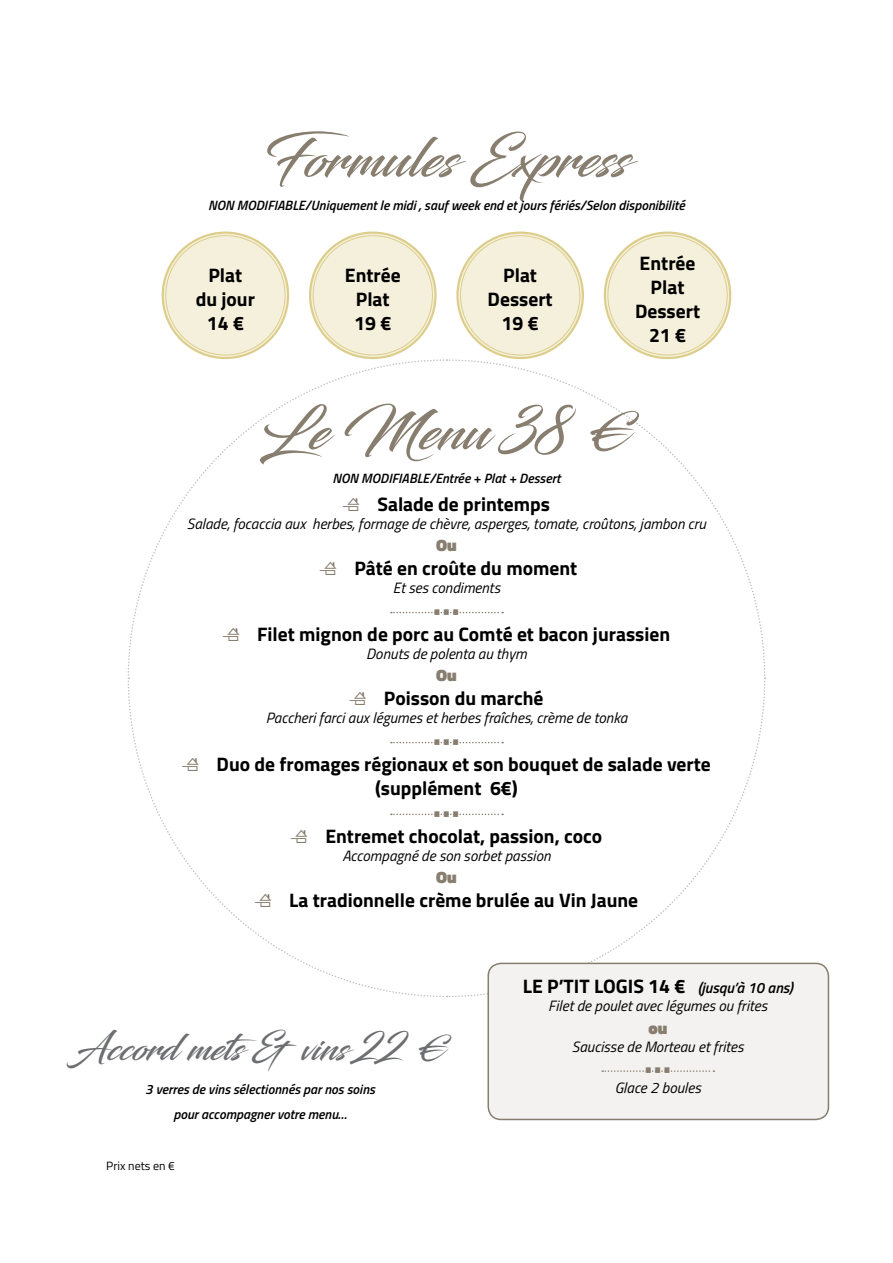
<style>
.page{position:relative;width:893px;height:1263px;background:#fff}
.page>*{position:absolute;margin:0;border:0;box-sizing:border-box;transform-origin:0 0}
.t1{font:54px "Blacksword";color:#887e6f}
.t2{font:36px "Blacksword";color:#6d6e71}
.t3{font:700 19.5px/24px "Titillium Web";color:#000;text-align:center}
.t4{font:19.5px "Titillium Web";color:#887e6f}
.t5{font:900 16.5px "Titillium Web";color:#887e6f}
.t6{font:italic 15px "Titillium Web";color:#000}
.t7{font:italic 600 13.5px/25px "Titillium Web";color:#000;text-align:center}
.t8{font:12px "Titillium Web";color:#000}
.s1{font-family:"Everson Mono Latin 6";font-weight:400;font-size:30px;color:#887e6f}
.s2{font-weight:400;color:#887e6f}
.s3{font-weight:600;font-style:italic;font-size:15px}
</style>
<div class="page">
<svg style="left:448px;top:678px;width:318px;height:319px"></svg>
<svg style="left:447px;top:359px;width:319px;height:317px"></svg>
<svg style="left:127px;top:359px;width:318px;height:319px"></svg>
<svg style="left:127px;top:680px;width:318px;height:317px"></svg>
<svg style="left:391px;top:612px;width:112px;height:1px"></svg>
<svg style="left:391px;top:742px;width:112px;height:1px"></svg>
<svg style="left:391px;top:814px;width:112px;height:1px"></svg>
<div style="left:606px;top:234px;width:123px;height:123px;background:#f5f0dc;border-radius:50%"></div>
<div style="left:311px;top:234px;width:123px;height:123px;background:#f5f0dc;border-radius:50%"></div>
<div style="left:459px;top:234px;width:123px;height:123px;background:#f5f0dc;border-radius:50%"></div>
<div style="left:164px;top:234px;width:123px;height:123px;background:#f5f0dc;border-radius:50%"></div>
<div style="left:488px;top:963px;width:340px;height:156px;background:#f3f2f1;border-radius:13px"></div>
<svg style="left:602px;top:1070px;width:112px;height:2px"></svg>
<div style="left:487px;top:963px;width:342px;height:157px;border:2px solid #887e6f;border-radius:13px"></div>
<h1 class="t1" style="left:264px;top:126px;width:366px">Formules Express</h1>
<p class="t7" style="left:208px;top:192px;width:478px">NON MODIFIABLE/Uniquement le midi , sauf week end et jours fériés/Selon disponibilité</p>
<p class="t3" style="left:196px;top:263px;width:61px">Plat du jour<br>14 €</p>
<p class="t3" style="left:345px;top:263px;width:57px">Entrée<br>Plat<br>19 €</p>
<p class="t3" style="left:488px;top:263px;width:67px">Plat<br>Dessert<br>19 €</p>
<p class="t3" style="left:635px;top:251px;width:67px">Entrée<br>Plat<br>Dessert<br>21 €</p>
<h1 class="t1" style="left:259px;top:399px;width:376px">Le Menu 38 €</h1>
<p class="t7" style="left:332px;top:465px;width:229px">NON MODIFIABLE/Entrée + Plat + Dessert</p>
<p class="t3" style="left:343px;top:491px;width:209px"><span class="s1">m</span> Salade de printemps</p>
<p class="t6" style="left:187px;top:513px;width:521px">Salade, focaccia aux herbes, formage de chèvre, asperges, tomate, croûtons, jambon cru</p>
<p class="t5" style="left:436px;top:533px;width:22px">Ou</p>
<p class="t3" style="left:320px;top:555px;width:259px"><span class="s1">m</span> Pâté en croûte du moment</p>
<p class="t6" style="left:393px;top:577px;width:109px">Et ses condiments</p>
<p class="t3" style="left:223px;top:597px;width:449px"><span class="s2">•••<br></span><span class="s1">m</span> Filet mignon de porc au Comté et bacon jurassien</p>
<p class="t6" style="left:366px;top:643px;width:162px">Donuts de polenta au thym</p>
<p class="t5" style="left:436px;top:663px;width:22px">Ou</p>
<p class="t3" style="left:349px;top:685px;width:196px"><span class="s1">m</span> Poisson du marché</p>
<p class="t6" style="left:266px;top:707px;width:363px">Paccheri farci aux légumes et herbes fraîches, crème de tonka</p>
<p class="t3" style="left:182px;top:727px;width:530px"><span class="s2">•••<br></span><span class="s1">m</span> Duo de fromages régionaux et son bouquet de salade verte (supplément 6€)</p>
<p class="t3" style="left:291px;top:799px;width:313px"><span class="s2">•••<br></span><span class="s1">m</span> Entremet chocolat, passion, coco</p>
<p class="t6" style="left:342px;top:844px;width:210px">Accompagné de son sorbet passion</p>
<p class="t5" style="left:436px;top:865px;width:22px">Ou</p>
<p class="t3" style="left:255px;top:887px;width:385px"><span class="s1">m</span> La tradionnelle crème brulée au Vin Jaune</p>
<h2 class="t2" style="left:72px;top:1027px;width:377px">Accord mets &amp; vins 22 €</h2>
<p class="t7" style="left:145px;top:1076px;width:231px">3 verres de vins sélectionnés par nos soins pour accompagner votre menu…</p>
<p class="t8" style="left:106px;top:1157px;width:70px">Prix nets en €</p>
<p class="t3" style="left:523px;top:974px;width:271px">LE P’TIT LOGIS 14 € <span class="s3">(jusqu’à 10 ans)</span></p>
<p class="t6" style="left:548px;top:995px;width:220px">Filet de poulet avec légumes ou frites</p>
<p class="t5" style="left:648px;top:1016px;width:20px">ou</p>
<p class="t6" style="left:572px;top:1035px;width:173px">Saucisse de Morteau et frites</p>
<p class="t4" style="left:644px;top:1054px;width:29px">•••</p>
<p class="t6" style="left:615px;top:1077px;width:88px">Glace 2 boules</p>
</div>
